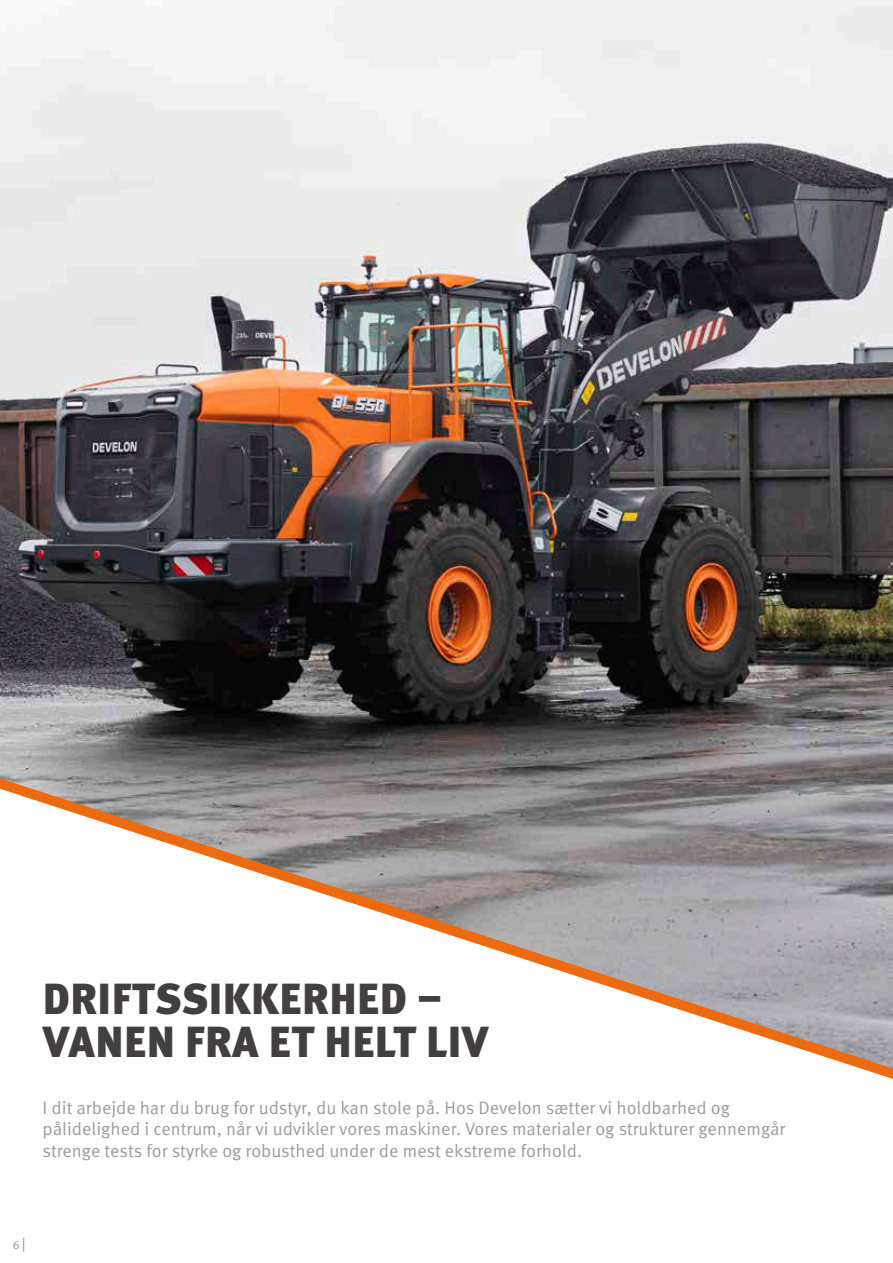
<style>
.page{position:relative;width:893px;height:1263px;background:#fff}
.page>*{position:absolute;margin:0;border:0;box-sizing:border-box;transform-origin:0 0}
.t1{font:900 43.5px/43.5px "Meta Pro";letter-spacing:.01em;color:#423f41}
.t2{font:18px/21.6px "Meta Pro Norm";color:#9c9c9c}
.t3{font:12px "Meta Pro Norm";color:#979296}
.s1{font-size:15px}
</style>
<div class="page">
<img style="left:0;top:0;width:893px;height:778px">
<svg style="left:0;top:778px;width:893px;height:301px"></svg>
<h1 class="t1" style="left:43px;top:975px;width:447px">DRIFTSSIKKERHED –<br>VANEN FRA ET HELT LIV</h1>
<p class="t2" style="left:43px;top:1095px;width:744px">I dit arbejde har du brug for udstyr, du kan stole på. Hos Develon sætter vi holdbarhed og pålidelighed i centrum, når vi udvikler vores maskiner. Vores materialer og strukturer gennemgår strenge tests for styrke og robusthed under de mest ekstreme forhold.</p>
<p class="t3" style="left:13px;top:1235px;width:14px">6<span class="s1">|</span></p>
</div>
